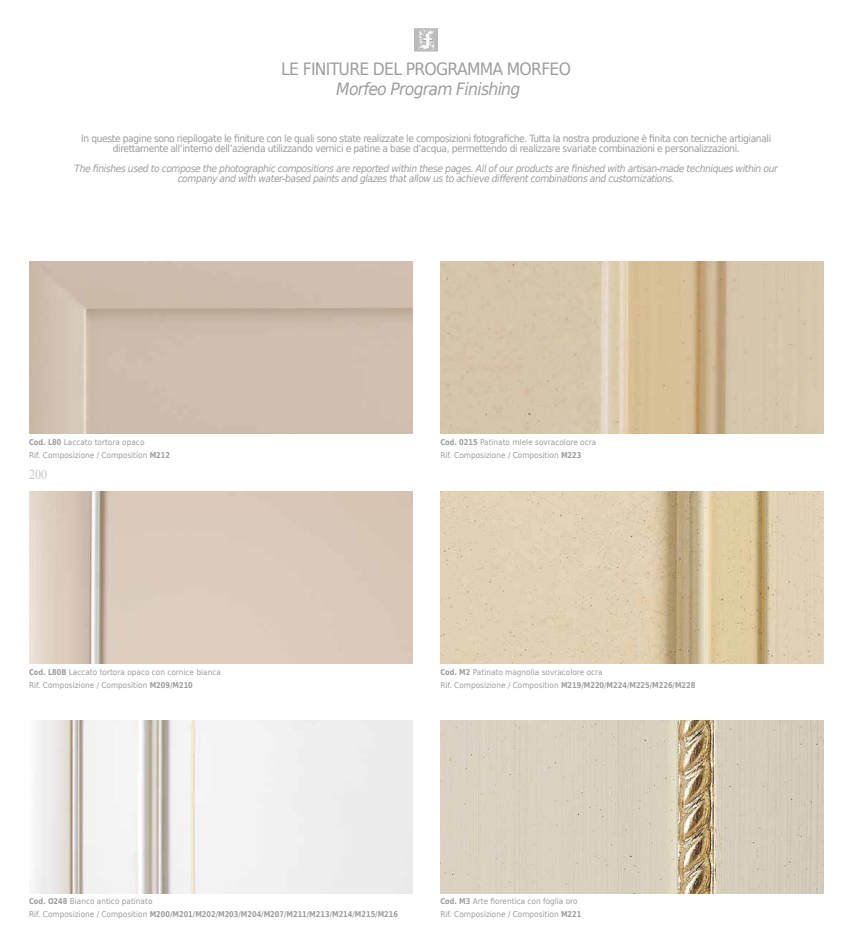
<style>
.page{position:relative;width:851px;height:950px;background:#fff}
.page>*{position:absolute;margin:0;border:0;box-sizing:border-box;transform-origin:0 0}
.t1{font:17px "DejaVu Sans";letter-spacing:-.045em;color:#9d9d9c;scale:.92 1}
.t2{font:italic 17px "DejaVu Sans";letter-spacing:-.045em;color:#9d9d9c;scale:.92 1}
.t3{font:13.7px "Times New Roman";color:#c6c6c6;scale:.88 1}
.t4{font:10px/10px "DejaVu Sans";letter-spacing:-.045em;color:#9d9d9c;text-align:center;scale:.92 1}
.t5{font:italic 10px/10px "DejaVu Sans";letter-spacing:-.045em;color:#9d9d9c;text-align:center;scale:.92 1}
.t6{font:8px/12.9px "DejaVu Sans";color:#9d9d9c;scale:.92 1}
.t7{font:700 8px "DejaVu Sans Condensed";color:#9d9d9c;scale:.92 1}
.s1{font-family:"DejaVu Sans Condensed";font-weight:700}
.s2{font-family:"DejaVu Sans";font-weight:400}
</style>
<div class="page">
<img style="left:440px;top:261px;width:383px;height:173px">
<img style="left:29px;top:491px;width:383px;height:173px">
<img style="left:440px;top:491px;width:383px;height:173px">
<img style="left:34px;top:720px;width:378px;height:173px">
<img style="left:440px;top:720px;width:383px;height:173px">
<img style="left:414px;top:28px;width:24px;height:23px">
<h1 class="t1" style="left:281px;top:55px;width:316px">LE FINITURE DEL PROGRAMMA MORFEO</h1>
<h1 class="t2" style="left:336px;top:77px;width:202px">Morfeo Program Finishing</h1>
<p class="t4" style="left:81px;top:133px;width:751px">In queste pagine sono riepilogate le finiture con le quali sono state realizzate le composizioni fotografiche. Tutta la nostra produzione è finita con tecniche artigianali direttamente all’interno dell’azienda utilizzando vernici e patine a base d’acqua, permettendo di realizzare svariate combinazioni e personalizzazioni.</p>
<p class="t5" style="left:75px;top:163px;width:765px">The finishes used to compose the photographic compositions are reported within these pages. All of our products are finished with artisan-made techniques within our company and with water-based paints and glazes that allow us to achieve different combinations and customizations.</p>
<p class="t6" style="left:29px;top:435px;width:155px"><span class="s1">Cod. L80</span> Laccato tortora opaco<br>Rif. Composizione / Composition <span class="s1">M212</span></p>
<p class="t6" style="left:440px;top:435px;width:171px"><span class="s1">Cod. 0215</span> Patinato mIele sovracolore ocra<br>Rif. Composizione / Composition <span class="s1">M223</span></p>
<h2 class="t3" style="left:29px;top:465px;width:22px">200</h2>
<p class="t6" style="left:29px;top:665px;width:210px"><span class="s1">Cod. L80B</span> Laccato tortora opaco con cornice bianca<br>Rif. Composizione / Composition <span class="s1">M209/M210</span></p>
<p class="t6" style="left:440px;top:665px;width:178px"><span class="s1">Cod. M2</span> Patinato magnolia sovracolore ocra</p>
<p class="t7" style="left:440px;top:678px;width:278px"><span class="s2">Rif. Composizione / Composition</span> M219/M220/M224/M225/M226/M228</p>
<p class="t6" style="left:29px;top:894px;width:136px"><span class="s1">Cod. O248</span> Bianco antico patinato</p>
<p class="t7" style="left:29px;top:907px;width:402px"><span class="s2">Rif. Composizione / Composition</span> M200/M201/M202/M203/M204/M207/M211/M213/M214/M215/M216</p>
<p class="t6" style="left:440px;top:894px;width:155px"><span class="s1">Cod. M3</span> Arte fiorentica con foglia oro<br>Rif. Composizione / Composition <span class="s1">M221</span></p>
</div>
